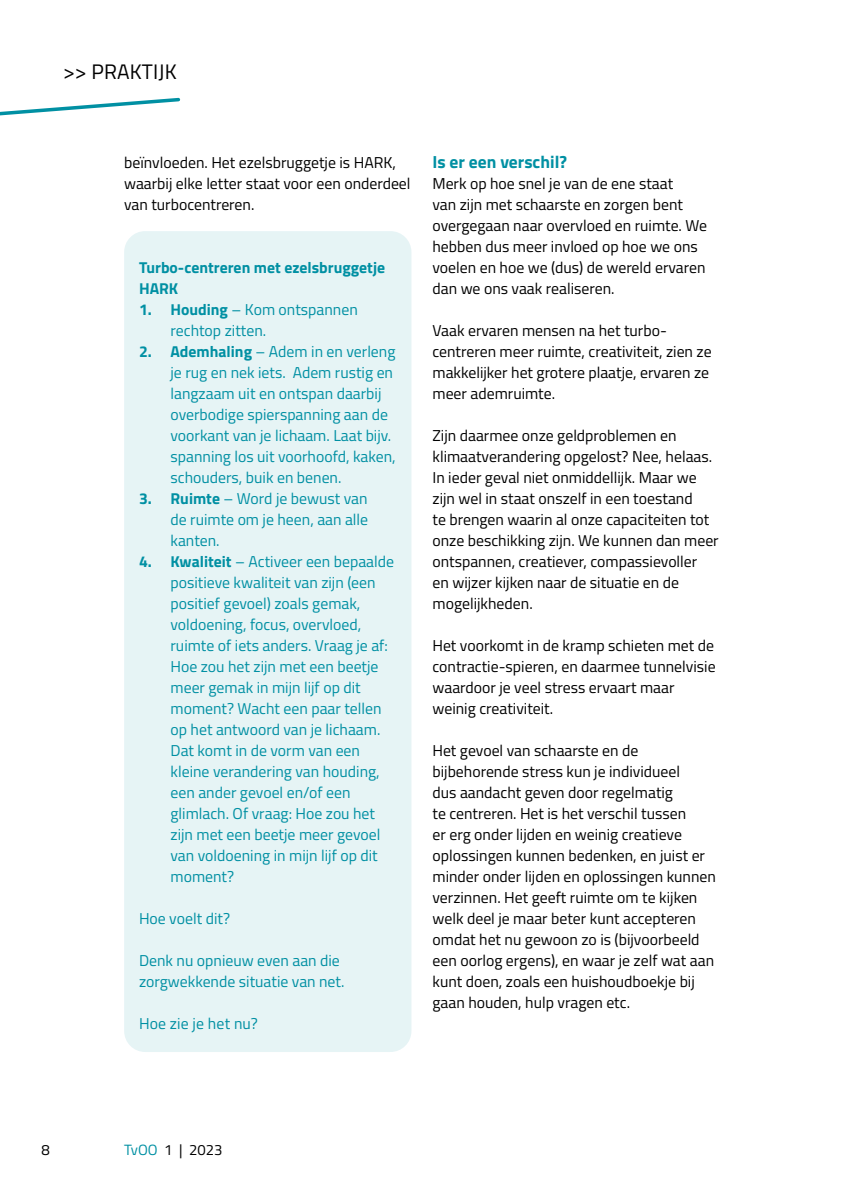
<style>
.page{position:relative;width:844px;height:1191px;background:#fff}
.page>*{position:absolute;margin:0;border:0;box-sizing:border-box;transform-origin:0 0}
.t1{font:21px "Titillium Web";letter-spacing:.01em;color:#000}
.t2{font:700 17.5px "Titillium Web";color:#0090a3}
.t3{font:15.75px/21px "Titillium Web";color:#000}
.t4{font:15.75px/21px "Titillium Web";color:#0090a3}
.t5{font:700 15.75px/21px "Titillium Web";color:#0090a3}
.t6{font:14.88px "Titillium Web";color:#000}
.s1{font-weight:700}
.s2{color:#0090a3}
</style>
<div class="page">
<svg style="left:0;top:97px;width:181px;height:19px"></svg>
<div style="left:124px;top:231px;width:287px;height:821px;background:#e6f4f5;border-radius:21px"></div>
<h1 class="t1" style="left:63px;top:56px;width:115px">&gt;&gt; PRAKTIJK</h1>
<p class="t3" style="left:124px;top:151px;width:288px">beïnvloeden. Het ezelsbruggetje is HARK, waarbij elke letter staat voor een onderdeel van turbocentreren.</p>
<p class="t5" style="left:139px;top:256px;width:247px">Turbo-centreren met ezelsbruggetje<br>HARK</p>
<p class="t4" style="left:170px;top:298px;width:189px;text-indent:-32px"><span class="s1">1. Houding</span> – Kom ontspannen rechtop zitten.</p>
<p class="t4" style="left:170px;top:340px;width:227px;text-indent:-32px"><span class="s1">2. Ademhaling</span> – Adem in en verleng je rug en nek iets. Adem rustig en langzaam uit en ontspan daarbij overbodige spierspanning aan de voorkant van je lichaam. Laat bijv. spanning los uit voorhoofd, kaken, schouders, buik en benen.</p>
<p class="t4" style="left:170px;top:487px;width:199px;text-align:justify;text-indent:-32px"><span class="s1">3. Ruimte</span> – Word je bewust van de ruimte om je heen, aan alle kanten.</p>
<p class="t4" style="left:170px;top:550px;width:225px;text-indent:-32px"><span class="s1">4. Kwaliteit</span> – Activeer een bepaalde positieve kwaliteit van zijn (een positief gevoel) zoals gemak, voldoening, focus, overvloed, ruimte of iets anders. Vraag je af:<br>Hoe zou het zijn met een beetje meer gemak in mijn lijf op dit moment? Wacht een paar tellen op het antwoord van je lichaam.<br>Dat komt in de vorm van een kleine verandering van houding, een ander gevoel en/of een glimlach. Of vraag: Hoe zou het zijn met een beetje meer gevoel van voldoening in mijn lijf op dit moment?</p>
<p class="t4" style="left:139px;top:907px;width:92px">Hoe voelt dit?</p>
<p class="t4" style="left:139px;top:949px;width:207px">Denk nu opnieuw even aan die zorgwekkende situatie van net.</p>
<p class="t4" style="left:139px;top:1012px;width:120px">Hoe zie je het nu?</p>
<p class="t2" style="left:432px;top:149px;width:136px">Is er een verschil?</p>
<p class="t3" style="left:432px;top:172px;width:276px">Merk op hoe snel je van de ene staat<br>van zijn met schaarste en zorgen bent overgegaan naar overvloed en ruimte. We hebben dus meer invloed op hoe we ons voelen en hoe we (dus) de wereld ervaren dan we ons vaak realiseren.</p>
<p class="t3" style="left:432px;top:319px;width:280px">Vaak ervaren mensen na het turbo&shy;centreren meer ruimte, creativiteit, zien ze makkelijker het grotere plaatje, ervaren ze meer ademruimte.</p>
<p class="t3" style="left:432px;top:424px;width:288px">Zijn daarmee onze geldproblemen en klimaatverandering opgelost? Nee, helaas.<br>In ieder geval niet onmiddellijk. Maar we zijn wel in staat onszelf in een toestand<br>te brengen waarin al onze capaciteiten tot onze beschikking zijn. We kunnen dan meer ontspannen, creatiever, compassievoller<br>en wijzer kijken naar de situatie en de mogelijkheden.</p>
<p class="t3" style="left:432px;top:634px;width:284px">Het voorkomt in de kramp schieten met de contractie-spieren, en daarmee tunnelvisie waardoor je veel stress ervaart maar weinig creativiteit.</p>
<p class="t3" style="left:432px;top:739px;width:285px">Het gevoel van schaarste en de bijbehorende stress kun je individueel<br>dus aandacht geven door regelmatig<br>te centreren. Het is het verschil tussen<br>er erg onder lijden en weinig creatieve oplossingen kunnen bedenken, en juist er minder onder lijden en oplossingen kunnen verzinnen. Het geeft ruimte om te kijken welk deel je maar beter kunt accepteren omdat het nu gewoon zo is (bijvoorbeeld een oorlog ergens), en waar je zelf wat aan kunt doen, zoals een huishoudboekje bij gaan houden, hulp vragen etc.</p>
<p class="t6" style="left:42px;top:1139px;width:10px">8</p>
<p class="t6" style="left:124px;top:1139px;width:100px"><span class="s2">TvOO</span> 1 | 2023</p>
</div>
